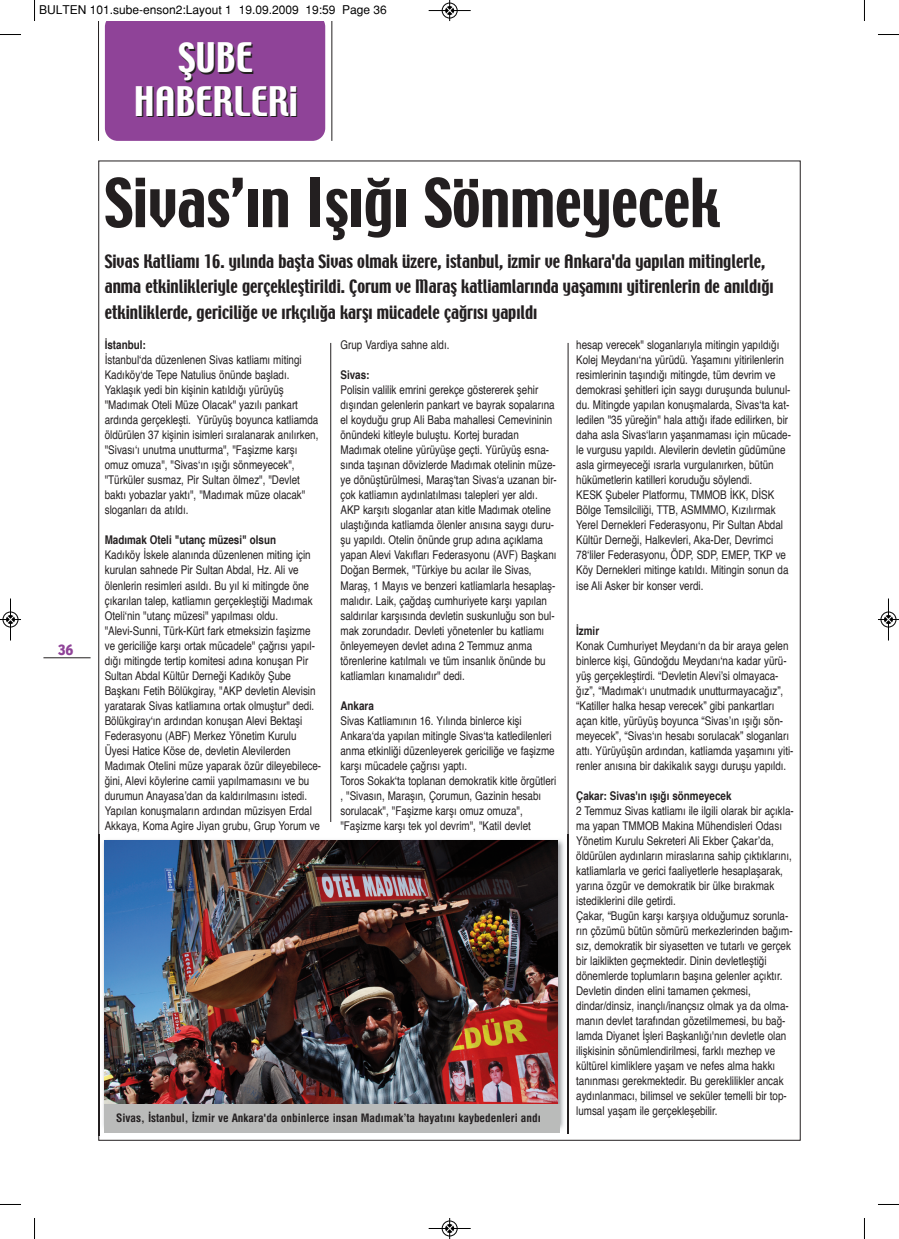
<style>
.page{position:relative;width:899px;height:1239px;background:#fff}
.page>*{position:absolute;margin:0;border:0;box-sizing:border-box;transform-origin:0 0}
.t1{font:60px "Techno";color:#231f20}
.t2{font:36px/43.2px "Techno";color:#fff;text-align:center}
.t3{font:16.5px/25.5px "Techno";color:#231f20}
.t4{font:15px "Interstate TR Black Condensed";color:#8f4398}
.t5{font:condensed 12px/15px "Helvetica";color:#231f20}
.t6{font:700 condensed 12px "Helvetica";color:#231f20}
.t7{font:12px "Helvetica";color:#000}
.t8{font:700 condensed 11.25px "Helvetica";color:#231f20}
</style>
<div class="page">
<hr style="left:43px;top:657px;width:47px;height:1px;background:#231f20">
<div style="left:105px;top:21px;width:220px;height:120px;background:#8f4398"></div>
<hr style="left:330px;top:343px;width:1px;height:479px;background:#231f20">
<hr style="left:331px;top:21px;width:1px;height:120px;background:#231f20">
<hr style="left:98px;top:21px;width:1px;height:120px;background:#231f20">
<hr style="left:567px;top:343px;width:1px;height:790px;background:#231f20">
<img style="left:99px;top:834px;width:470px;height:300px">
<img style="left:567px;top:834px;width:1px;height:299px">
<img style="left:105px;top:840px;width:452px;height:264px">
<div style="left:105px;top:1104px;width:455px;height:29px;background:#babbba"></div>
<svg style="left:34px;top:0;width:1px;height:21px"></svg>
<svg style="left:0;top:34px;width:21px;height:1px"></svg>
<svg style="left:878px;top:34px;width:20px;height:1px"></svg>
<svg style="left:34px;top:1218px;width:1px;height:20px"></svg>
<svg style="left:0;top:1204px;width:21px;height:1px"></svg>
<svg style="left:878px;top:1204px;width:20px;height:1px"></svg>
<div style="left:441px;top:3px;width:16px;height:16px;border:1px solid #fff;border-radius:50%"></div>
<hr style="left:428px;top:10px;width:42px;height:1px;background:#000">
<div style="left:442px;top:3px;width:15px;height:15px;border:1px solid #000;border-radius:50%"></div>
<svg style="left:445px;top:0;width:8px;height:21px"></svg>
<div style="left:441px;top:1220px;width:16px;height:16px;border:1px solid #fff;border-radius:50%"></div>
<hr style="left:428px;top:1228px;width:42px;height:1px;background:#000">
<div style="left:442px;top:1220px;width:15px;height:15px;border:1px solid #000;border-radius:50%"></div>
<svg style="left:445px;top:1218px;width:8px;height:20px"></svg>
<hr style="left:10px;top:598px;width:1px;height:42px;background:#000">
<div style="left:3px;top:611px;width:15px;height:16px;border:1px solid #000;border-radius:50%"></div>
<svg style="left:0;top:615px;width:21px;height:8px"></svg>
<div style="left:880px;top:611px;width:16px;height:16px;border:1px solid #fff;border-radius:50%"></div>
<hr style="left:887px;top:598px;width:1px;height:42px;background:#000">
<div style="left:880px;top:611px;width:15px;height:16px;border:1px solid #000;border-radius:50%"></div>
<svg style="left:878px;top:615px;width:20px;height:8px"></svg>
<p class="t7" style="left:39px;top:2px;width:349px">BULTEN 101.sube-enson2:Layout 1 19.09.2009 19:59 Page 36</p>
<h2 class="t2" style="left:134px;top:37px;width:165px">ŞUBE<br>HABERLERİ</h2>
<p class="t4" style="left:58px;top:641px;width:17px">36</p>
<h1 class="t1" style="left:105px;top:167px;width:616px">Sivas’ın Işığı Sönmeyecek</h1>
<p class="t3" style="left:105px;top:248px;width:670px">Sivas Katliamı 16. yılında başta Sivas olmak üzere, İstanbul, İzmir ve Ankara'da yapılan mitinglerle, anma etkinlikleriyle gerçekleştirildi. Çorum ve Maraş katliamlarında yaşamını yitirenlerin de anıldığı etkinliklerde, gericiliğe ve ırkçılığa karşı mücadele çağrısı yapıldı</p>
<p class="t6" style="left:105px;top:340px;width:42px">İstanbul:</p>
<p class="t5" style="left:105px;top:353px;width:215px">İstanbul‘da düzenlenen Sivas katliamı mitingi Kadıköy‘de Tepe Natulius önünde başladı.<br>Yaklaşık yedi bin kişinin katıldığı yürüyüş "Madımak Oteli Müze Olacak" yazılı pankart ardında gerçekleşti. Yürüyüş boyunca katliamda öldürülen 37 kişinin isimleri sıralanarak anılırken, "Sivası‘ı unutma unutturma", "Faşizme karşı omuz omuza", "Sivas‘ın ışığı sönmeyecek", "Türküler susmaz, Pir Sultan ölmez", "Devlet baktı yobazlar yaktı", "Madımak müze olacak" sloganları da atıldı.</p>
<p class="t6" style="left:105px;top:535px;width:173px">Madımak Oteli "utanç müzesi" olsun</p>
<p class="t5" style="left:105px;top:548px;width:218px">Kadıköy İskele alanında düzenlenen miting için kurulan sahnede Pir Sultan Abdal, Hz. Ali ve ölenlerin resimleri asıldı. Bu yıl ki mitingde öne çıkarılan talep, katliamın gerçekleştiği Madımak Oteli‘nin "utanç müzesi" yapılması oldu. "Alevi-Sunni, Türk-Kürt fark etmeksizin faşizme ve gericiliğe karşı ortak mücadele" çağrısı yapıl&shy;dığı mitingde tertip komitesi adına konuşan Pir Sultan Abdal Kültür Derneği Kadıköy Şube Başkanı Fetih Bölükgiray, "AKP devletin Alevisin yaratarak Sivas katliamına ortak olmuştur" dedi.<br>Bölükgiray‘ın ardından konuşan Alevi Bektaşi Federasyonu (ABF) Merkez Yönetim Kurulu Üyesi Hatice Köse de, devletin Alevilerden Madımak Otelini müze yaparak özür dileyebilece&shy;ğini, Alevi köylerine camii yapılmamasını ve bu durumun Anayasa’dan da kaldırılmasını istedi.<br>Yapılan konuşmaların ardından müzisyen Erdal Akkaya, Koma Agire Jiyan grubu, Grup Yorum ve</p>
<p class="t5" style="left:340px;top:338px;width:110px">Grup Vardiya sahne aldı.</p>
<p class="t6" style="left:340px;top:370px;width:30px">Sivas:</p>
<p class="t5" style="left:340px;top:383px;width:218px">Polisin valilik emrini gerekçe göstererek şehir dışından gelenlerin pankart ve bayrak sopalarına el koyduğu grup Ali Baba mahallesi Cemevininin önündeki kitleyle buluştu. Kortej buradan Madımak oteline yürüyüşe geçti. Yürüyüş esna&shy;sında taşınan dövizlerde Madımak otelinin müze&shy;ye dönüştürülmesi, Maraş‘tan Sivas‘a uzanan bir&shy;çok katliamın aydınlatılması talepleri yer aldı.<br>AKP karşıtı sloganlar atan kitle Madımak oteline ulaştığında katliamda ölenler anısına saygı duru&shy;şu yapıldı. Otelin önünde grup adına açıklama yapan Alevi Vakıfları Federasyonu (AVF) Başkanı Doğan Bermek, "Türkiye bu acılar ile Sivas, Maraş, 1 Mayıs ve benzeri katliamlarla hesaplaş&shy;malıdır. Laik, çağdaş cumhuriyete karşı yapılan saldırılar karşısında devletin suskunluğu son bul&shy;mak zorundadır. Devleti yönetenler bu katliamı önleyemeyen devlet adına 2 Temmuz anma törenlerine katılmalı ve tüm insanlık önünde bu katliamları kınamalıdır" dedi.</p>
<p class="t6" style="left:340px;top:700px;width:35px">Ankara</p>
<p class="t5" style="left:340px;top:713px;width:217px">Sivas Katliamının 16. Yılında binlerce kişi Ankara‘da yapılan mitingle Sivas‘ta katledilenleri anma etkinliği düzenleyerek gericiliğe ve faşizme karşı mücadele çağrısı yaptı.<br>Toros Sokak‘ta toplanan demokratik kitle örgütleri , "Sivasın, Maraşın, Çorumun, Gazinin hesabı sorulacak", "Faşizme karşı omuz omuza", "Faşizme karşı tek yol devrim", "Katil devlet</p>
<p class="t8" style="left:116px;top:1110px;width:426px">Sivas, İstanbul, İzmir ve Ankara'da onbinlerce insan Madımak’ta hayatını kaybedenleri andı</p>
<p class="t5" style="left:576px;top:338px;width:216px">hesap verecek" sloganlarıyla mitingin yapıldığı Kolej Meydanı‘na yürüdü. Yaşamını yitirilenlerin resimlerinin taşındığı mitingde, tüm devrim ve demokrasi şehitleri için saygı duruşunda bulunul&shy;du. Mitingde yapılan konuşmalarda, Sivas‘ta kat&shy;ledilen "35 yüreğin" hala attığı ifade edilirken, bir daha asla Sivas‘ların yaşanmaması için mücade&shy;le vurgusu yapıldı. Alevilerin devletin güdümüne asla girmeyeceği ısrarla vurgulanırken, bütün hükümetlerin katilleri koruduğu söylendi.<br>KESK Şubeler Platformu, TMMOB İKK, DİSK Bölge Temsilciliği, TTB, ASMMMO, Kızılırmak Yerel Dernekleri Federasyonu, Pir Sultan Abdal Kültür Derneği, Halkevleri, Aka-Der, Devrimci 78‘liler Federasyonu, ÖDP, SDP, EMEP, TKP ve Köy Dernekleri mitinge katıldı. Mitingin sonun da ise Ali Asker bir konser verdi.</p>
<p class="t6" style="left:576px;top:625px;width:24px">İzmir</p>
<p class="t5" style="left:576px;top:638px;width:219px">Konak Cumhuriyet Meydanı‘n da bir araya gelen binlerce kişi, Gündoğdu Meydanı‘na kadar yürü&shy;yüş gerçekleştirdi. “Devletin Alevi’si olmayaca&shy;ğız”, “Madımak‘ı unutmadık unutturmayacağız”, “Katiller halka hesap verecek” gibi pankartları açan kitle, yürüyüş boyunca “Sivas’ın ışığı sön&shy;meyecek”, “Sivas‘ın hesabı sorulacak” sloganları attı. Yürüyüşün ardından, katliamda yaşamını yiti&shy;renler anısına bir dakikalık saygı duruşu yapıldı.</p>
<p class="t6" style="left:576px;top:790px;width:157px">Çakar: Sivas'ın ışığı sönmeyecek</p>
<p class="t5" style="left:576px;top:803px;width:219px">2 Temmuz Sivas katliamı ile ilgili olarak bir açıkla&shy;ma yapan TMMOB Makina Mühendisleri Odası Yönetim Kurulu Sekreteri Ali Ekber Çakar’da, öldürülen aydınların miraslarına sahip çıktıklarını, katliamlarla ve gerici faaliyetlerle hesaplaşarak, yarına özgür ve demokratik bir ülke bırakmak istediklerini dile getirdi.<br>Çakar, “Bugün karşı karşıya olduğumuz sorunla&shy;rın çözümü bütün sömürü merkezlerinden bağım&shy;sız, demokratik bir siyasetten ve tutarlı ve gerçek bir laiklikten geçmektedir. Dinin devletleştiği dönemlerde toplumların başına gelenler açıktır.<br>Devletin dinden elini tamamen çekmesi, dindar/dinsiz, inançlı/inançsız olmak ya da olma&shy;manın devlet tarafından gözetilmemesi, bu bağ&shy;lamda Diyanet İşleri Başkanlığı'nın devletle olan ilişkisinin sönümlendirilmesi, farklı mezhep ve kültürel kimliklere yaşam ve nefes alma hakkı tanınması gerekmektedir. Bu gereklilikler ancak aydınlanmacı, bilimsel ve seküler temelli bir top&shy;lumsal yaşam ile gerçekleşebilir.</p>
</div>
